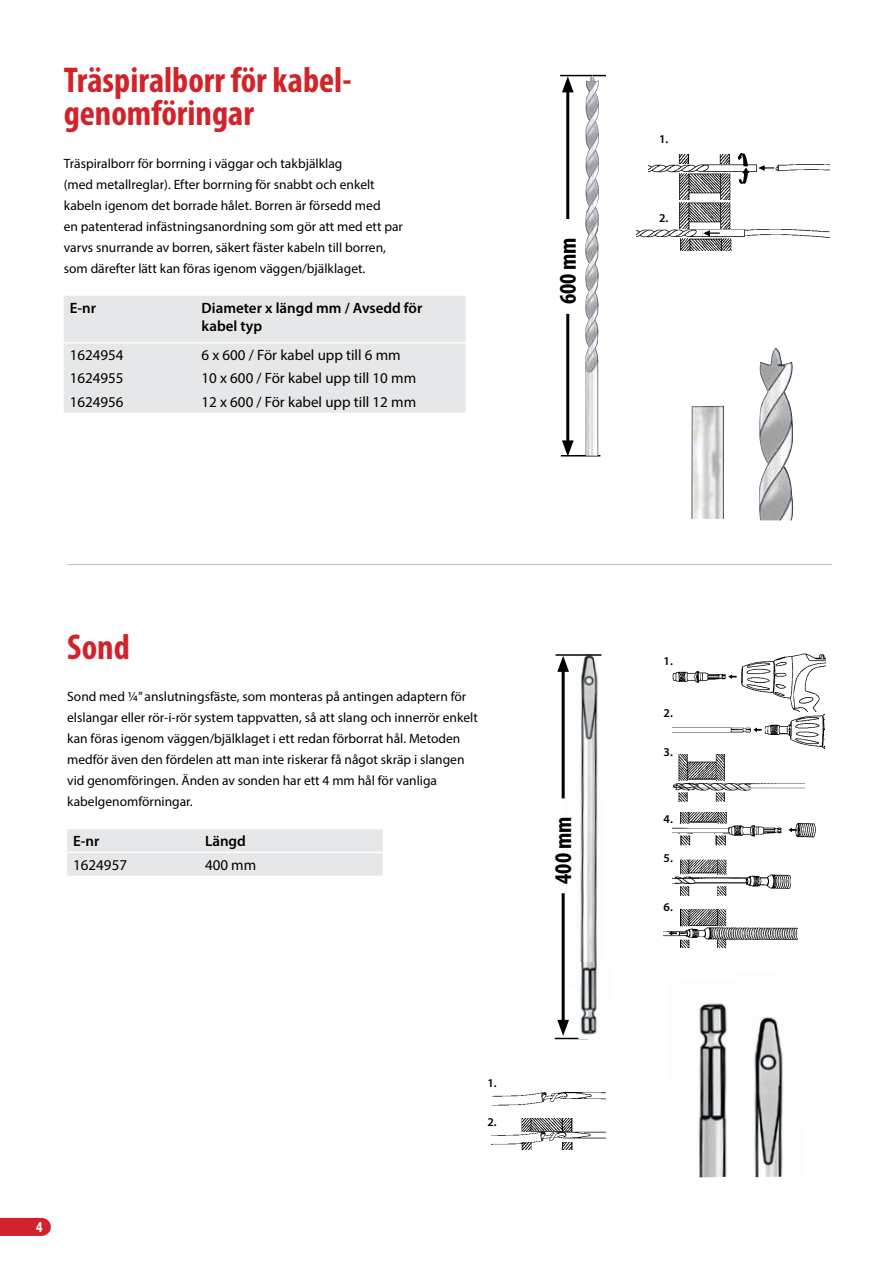
<style>
.page{position:relative;width:893px;height:1263px;background:#fff}
.page>*{position:absolute;margin:0;border:0;box-sizing:border-box;transform-origin:0 0}
.t1{font:700 condensed 36px/33px "Myriad Pro";color:#d2232a}
.t2{font:700 condensed 24px "Myriad Pro";color:#000}
.t3{font:15px "Myriad Pro";color:#000}
.t4{font:600 15px/18px "Myriad Pro";color:#000}
.t5{font:700 condensed 15px "Myriad Pro";color:#fff}
.t6{font:13.5px/21px "Myriad Pro";color:#000}
.t7{font:600 12px "Myriad Pro";color:#000}
</style>
<div class="page">
<div style="left:0;top:1218px;width:42px;height:18px;background:#d2232a"></div>
<hr style="left:561px;top:455px;width:39px;height:1px;background:#000">
<img style="left:678px;top:154px;width:52px;height:8px">
<img style="left:680px;top:247px;width:52px;height:3px">
<img style="left:636px;top:228px;width:193px;height:19px">
<img style="left:679px;top:182px;width:52px;height:17px">
<img style="left:679px;top:202px;width:52px;height:26px">
<img style="left:649px;top:162px;width:180px;height:20px">
<img style="left:703px;top:228px;width:16px;height:9px">
<img style="left:734px;top:153px;width:17px;height:31px">
<hr style="left:560px;top:75px;width:46px;height:1px;background:#000">
<hr style="left:566px;top:87px;width:3px;height:132px;background:#000">
<svg style="left:562px;top:76px;width:12px;height:16px"></svg>
<hr style="left:566px;top:314px;width:3px;height:132px;background:#000">
<svg style="left:562px;top:440px;width:12px;height:15px"></svg>
<img style="left:585px;top:75px;width:15px;height:148px">
<img style="left:585px;top:223px;width:14px;height:233px">
<img style="left:691px;top:406px;width:33px;height:113px">
<img style="left:759px;top:348px;width:35px;height:172px">
<div style="left:64px;top:296px;width:402px;height:117px;background:#e6e7e8"></div>
<hr style="left:64px;top:342px;width:132px;height:2px;background:#fff">
<hr style="left:196px;top:342px;width:270px;height:2px;background:#fff">
<div style="left:67px;top:829px;width:316px;height:47px;background:#e6e7e8"></div>
<hr style="left:67px;top:852px;width:132px;height:1px;background:#fff">
<hr style="left:199px;top:852px;width:184px;height:1px;background:#fff">
<img style="left:698px;top:1003px;width:29px;height:175px">
<img style="left:754px;top:1017px;width:29px;height:160px">
<hr style="left:555px;top:1038px;width:33px;height:1px;background:#000">
<img style="left:562px;top:654px;width:40px;height:307px">
<img style="left:577px;top:961px;width:20px;height:78px">
<hr style="left:555px;top:654px;width:46px;height:2px;background:#000">
<hr style="left:562px;top:666px;width:3px;height:132px;background:#000">
<svg style="left:557px;top:656px;width:12px;height:16px"></svg>
<hr style="left:562px;top:893px;width:3px;height:132px;background:#000">
<svg style="left:557px;top:1020px;width:12px;height:16px"></svg>
<img style="left:492px;top:1092px;width:114px;height:14px">
<img style="left:521px;top:1146px;width:52px;height:3px">
<img style="left:521px;top:1118px;width:52px;height:10px">
<img style="left:491px;top:1128px;width:114px;height:18px">
<img style="left:664px;top:909px;width:134px;height:39px">
<img style="left:680px;top:859px;width:111px;height:37px">
<img style="left:729px;top:822px;width:87px;height:16px">
<img style="left:678px;top:755px;width:47px;height:47px">
<img style="left:715px;top:835px;width:11px;height:11px">
<img style="left:679px;top:812px;width:48px;height:12px">
<img style="left:764px;top:711px;width:61px;height:38px">
<img style="left:672px;top:653px;width:154px;height:58px">
<img style="left:680px;top:835px;width:11px;height:11px">
<svg style="left:728px;top:674px;width:9px;height:5px"></svg>
<svg style="left:753px;top:727px;width:9px;height:5px"></svg>
<svg style="left:788px;top:828px;width:9px;height:4px"></svg>
<svg style="left:669px;top:931px;width:8px;height:4px"></svg>
<img style="left:673px;top:727px;width:78px;height:6px">
<img style="left:673px;top:782px;width:132px;height:9px">
<img style="left:673px;top:827px;width:56px;height:7px">
<img style="left:673px;top:875px;width:73px;height:9px">
<hr style="left:67px;top:564px;width:765px;height:1px;background:#bcbec0">
<h1 class="t1" style="left:64px;top:63px;width:289px">Träspiralborr för kabel&shy;genomföringar</h1>
<p class="t6" style="left:64px;top:153px;width:341px">Träspiralborr för borrning i väggar och takbjälklag<br>(med metallreglar). Efter borrning för snabbt och enkelt kabeln igenom det borrade hålet. Borren är försedd med<br>en patenterad infästningsanordning som gör att med ett par varvs snurrande av borren, säkert fäster kabeln till borren, som därefter lätt kan föras igenom väggen/bjälklaget.</p>
<p class="t4" style="left:70px;top:299px;width:28px">E-nr</p>
<p class="t4" style="left:202px;top:299px;width:222px">Diameter x längd mm / Avsedd för kabel typ</p>
<p class="t3" style="left:70px;top:346px;width:55px">1624954</p>
<p class="t3" style="left:202px;top:346px;width:201px">6 x 600 / För kabel upp till 6 mm</p>
<p class="t3" style="left:70px;top:369px;width:55px">1624955</p>
<p class="t3" style="left:202px;top:369px;width:216px">10 x 600 / För kabel upp till 10 mm</p>
<p class="t3" style="left:70px;top:392px;width:55px">1624956</p>
<p class="t3" style="left:202px;top:392px;width:216px">12 x 600 / För kabel upp till 12 mm</p>
<h2 class="t2" style="left:553px;top:304px;width:69px;rotate:-90deg">600 mm</h2>
<p class="t7" style="left:659px;top:131px;width:11px">1.</p>
<p class="t7" style="left:659px;top:210px;width:11px">2.</p>
<h1 class="t1" style="left:67px;top:629px;width:64px">Sond</h1>
<p class="t6" style="left:67px;top:686px;width:412px">Sond med ¼” anslutningsfäste, som monteras på antingen adaptern för elslangar eller rör-i-rör system tappvatten, så att slang och innerrör enkelt kan föras igenom väggen/bjälklaget i ett redan förborrat hål. Metoden medför även den fördelen att man inte riskerar få något skräp i slangen vid genomföringen. Änden av sonden har ett 4 mm hål för vanliga kabelgenomförningar.</p>
<p class="t4" style="left:73px;top:832px;width:28px">E-nr</p>
<p class="t4" style="left:205px;top:832px;width:42px">Längd</p>
<p class="t3" style="left:73px;top:855px;width:55px">1624957</p>
<p class="t3" style="left:205px;top:855px;width:53px">400 mm</p>
<h2 class="t2" style="left:548px;top:884px;width:69px;rotate:-90deg">400 mm</h2>
<p class="t5" style="left:36px;top:1217px;width:8px">4</p>
<p class="t7" style="left:488px;top:1075px;width:11px">1.</p>
<p class="t7" style="left:488px;top:1115px;width:11px">2.</p>
<p class="t7" style="left:664px;top:653px;width:11px">1.</p>
<p class="t7" style="left:664px;top:706px;width:11px">2.</p>
<p class="t7" style="left:664px;top:744px;width:11px">3.</p>
<p class="t7" style="left:664px;top:811px;width:11px">4.</p>
<p class="t7" style="left:664px;top:850px;width:11px">5.</p>
<p class="t7" style="left:664px;top:899px;width:11px">6.</p>
</div>
